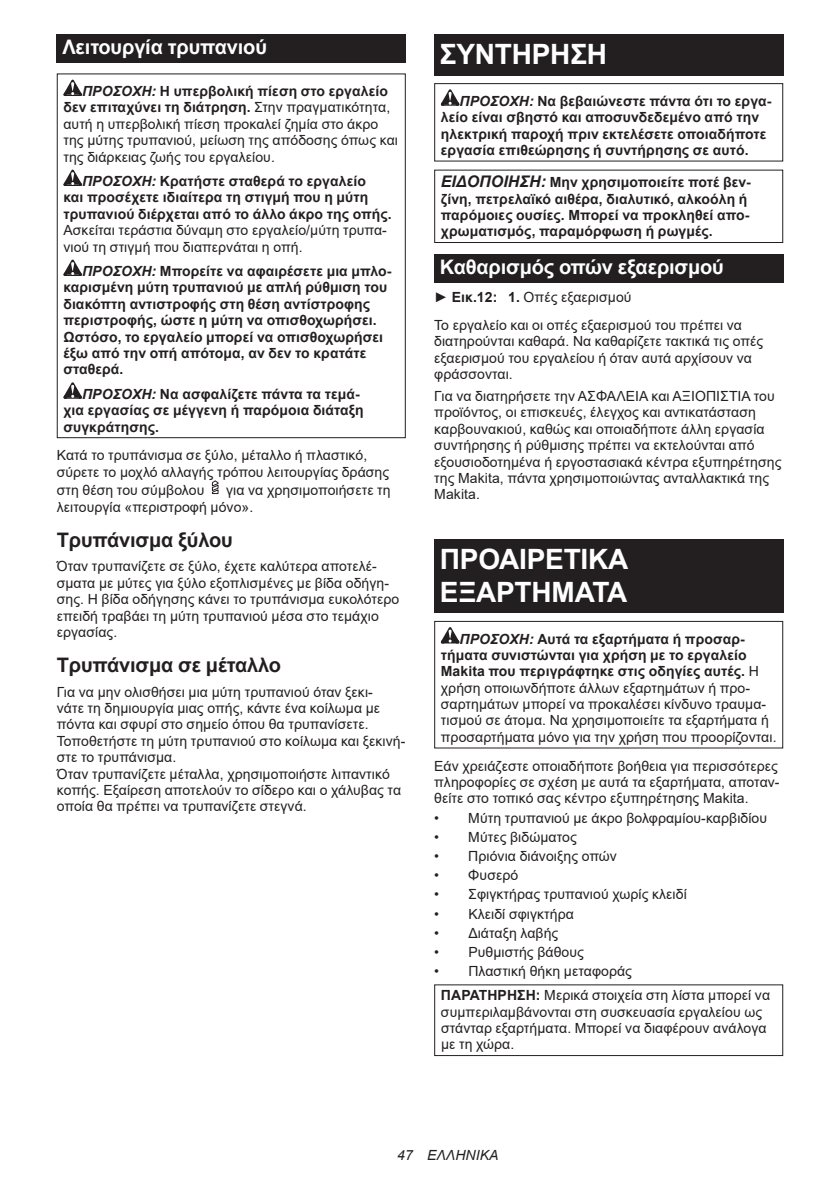
<style>
.page{position:relative;width:840px;height:1191px;background:#fff}
.page>*{position:absolute;margin:0;border:0;box-sizing:border-box;transform-origin:0 0}
.t1{font:700 28px/32.8px "Arial";letter-spacing:-.01em;color:#fff}
.t2{font:700 20px "Arial";letter-spacing:-.01em;color:#fff}
.t3{font:700 20px "Arial";letter-spacing:-.01em;color:#231f20}
.t4{font:14px/16.4px "Arial";letter-spacing:.005em;color:#231f20}
.t5{font:700 14px/16.4px "Arial";letter-spacing:.005em;color:#231f20}
.t6{font:italic 14px "Arial";letter-spacing:.005em;color:#231f20}
.s1{font-weight:700;font-style:italic}
.s2{font-weight:700}
.s3{font-style:italic}
.s4{font-style:italic;font-size:16px}
</style>
<div class="page">
<div style="left:57px;top:34px;width:348px;height:29px;background:#231f20"></div>
<svg style="left:63px;top:80px;width:19px;height:16px"></svg>
<svg style="left:63px;top:170px;width:19px;height:16px"></svg>
<svg style="left:63px;top:260px;width:19px;height:16px"></svg>
<svg style="left:63px;top:382px;width:19px;height:17px"></svg>
<div style="left:57px;top:73px;width:348px;height:365px;border:1px solid #231f20"></div>
<svg style="left:211px;top:480px;width:8px;height:14px"></svg>
<div style="left:434px;top:34px;width:348px;height:41px;background:#231f20"></div>
<svg style="left:440px;top:89px;width:19px;height:17px"></svg>
<div style="left:434px;top:83px;width:348px;height:79px;border:1px solid #231f20"></div>
<div style="left:434px;top:170px;width:348px;height:73px;border:1px solid #231f20"></div>
<div style="left:434px;top:254px;width:348px;height:29px;background:#231f20"></div>
<div style="left:434px;top:539px;width:348px;height:74px;background:#231f20"></div>
<svg style="left:440px;top:627px;width:19px;height:16px"></svg>
<div style="left:434px;top:621px;width:348px;height:127px;border:1px solid #231f20"></div>
<div style="left:434px;top:984px;width:348px;height:72px;border:1px solid #231f20"></div>
<h2 class="t2" style="left:62px;top:33px;width:206px">Λειτουργία τρυπανιού</h2>
<p class="t4" style="left:63px;top:83px;width:336px;text-indent:19px"><span class="s1">ΠΡΟΣΟΧΗ:</span> <span class="s2">Η υπερβολική πίεση στο εργαλείο δεν επιταχύνει τη διάτρηση.</span> Στην πραγματικότητα, αυτή η υπερβολική πίεση προκαλεί ζημία στο άκρο της μύτης τρυπανιού, μείωση της απόδοσης όπως και της διάρκειας ζωής του εργαλείου.</p>
<p class="t5" style="left:63px;top:173px;width:329px;text-indent:19px"><span class="s3">ΠΡΟΣΟΧΗ:</span> Κρατήστε σταθερά το εργαλείο<br>και προσέχετε ιδιαίτερα τη στιγμή που η μύτη τρυπανιού διέρχεται από το άλλο άκρο της οπής.</p>
<p class="t4" style="left:63px;top:222px;width:325px">Ασκείται τεράστια δύναμη στο εργαλείο/μύτη τρυπα&shy;νιού τη στιγμή που διαπερνάται η οπή.</p>
<p class="t5" style="left:63px;top:263px;width:329px;text-indent:19px"><span class="s3">ΠΡΟΣΟΧΗ:</span> Μπορείτε να αφαιρέσετε μια μπλο&shy;καρισμένη μύτη τρυπανιού με απλή ρύθμιση του διακόπτη αντιστροφής στη θέση αντίστροφης περιστροφής, ώστε η μύτη να οπισθοχωρήσει.<br>Ωστόσο, το εργαλείο μπορεί να οπισθοχωρήσει έξω από την οπή απότομα, αν δεν το κρατάτε σταθερά.</p>
<p class="t5" style="left:63px;top:386px;width:302px;text-indent:19px"><span class="s3">ΠΡΟΣΟΧΗ:</span> Να ασφαλίζετε πάντα τα τεμά&shy;χια εργασίας σε μέγγενη ή παρόμοια διάταξη συγκράτησης.</p>
<p class="t4" style="left:57px;top:447px;width:334px">Κατά το τρυπάνισμα σε ξύλο, μέταλλο ή πλαστικό, σύρετε το μοχλό αλλαγής τρόπου λειτουργίας δράσης</p>
<p class="t4" style="left:57px;top:482px;width:149px">στη θέση του σύμβολου</p>
<p class="t4" style="left:57px;top:482px;width:335px;text-indent:169px">για να χρησιμοποιήσετε τη λειτουργία «περιστροφή μόνο».</p>
<h2 class="t3" style="left:57px;top:525px;width:177px">Τρυπάνισμα ξύλου</h2>
<p class="t4" style="left:57px;top:558px;width:344px">Όταν τρυπανίζετε σε ξύλο, έχετε καλύτερα αποτελέ&shy;σματα με μύτες για ξύλο εξοπλισμένες με βίδα οδήγη&shy;σης. Η βίδα οδήγησης κάνει το τρυπάνισμα ευκολότερο επειδή τραβάει τη μύτη τρυπανιού μέσα στο τεμάχιο εργασίας.</p>
<h2 class="t3" style="left:57px;top:650px;width:226px">Τρυπάνισμα σε μέταλλο</h2>
<p class="t4" style="left:57px;top:683px;width:350px">Για να μην ολισθήσει μια μύτη τρυπανιού όταν ξεκι-<br>νάτε τη δημιουργία μιας οπής, κάντε ένα κοίλωμα με πόντα και σφυρί στο σημείο όπου θα τρυπανίσετε.<br>Τοποθετήστε τη μύτη τρυπανιού στο κοίλωμα και ξεκινή&shy;στε το τρυπάνισμα.<br>Όταν τρυπανίζετε μέταλλα, χρησιμοποιήστε λιπαντικό κοπής. Εξαίρεση αποτελούν το σίδερο και ο χάλυβας τα οποία θα πρέπει να τρυπανίζετε στεγνά.</p>
<h1 class="t1" style="left:439px;top:38px;width:169px">ΣΥΝΤΗΡΗΣΗ</h1>
<p class="t5" style="left:440px;top:93px;width:332px;text-indent:19px"><span class="s3">ΠΡΟΣΟΧΗ:</span> Να βεβαιώνεστε πάντα ότι το εργα&shy;λείο είναι σβηστό και αποσυνδεδεμένο από την ηλεκτρική παροχή πριν εκτελέσετε οποιαδήποτε εργασία επιθεώρησης ή συντήρησης σε αυτό.</p>
<p class="t5" style="left:440px;top:174px;width:311px"><span class="s4">ΕΙΔΟΠΟΙΗΣΗ:</span> Μην χρησιμοποιείτε ποτέ βεν&shy;ζίνη, πετρελαϊκό αιθέρα, διαλυτικό, αλκοόλη ή παρόμοιες ουσίες. Μπορεί να προκληθεί απο&shy;χρωματισμός, παραμόρφωση ή ρωγμές.</p>
<h2 class="t2" style="left:439px;top:253px;width:285px">Καθαρισμός οπών εξαερισμού</h2>
<p class="t4" style="left:434px;top:283px;width:309px;line-height:27.8px">► <span class="s2">Εικ.12: 1.</span> Οπές εξαερισμού<br>Το εργαλείο και οι οπές εξαερισμού του πρέπει να</p>
<p class="t4" style="left:434px;top:333px;width:330px">διατηρούνται καθαρά. Να καθαρίζετε τακτικά τις οπές εξαερισμού του εργαλείου ή όταν αυτά αρχίσουν να φράσσονται.</p>
<p class="t4" style="left:434px;top:388px;width:348px">Για να διατηρήσετε την ΑΣΦΑΛΕΙΑ και ΑΞΙΟΠΙΣΤΙΑ του προϊόντος, οι επισκευές, έλεγχος και αντικατάσταση καρβουνακιού, καθώς και οποιαδήποτε άλλη εργασία συντήρησης ή ρύθμισης πρέπει να εκτελούνται από εξουσιοδοτημένα ή εργοστασιακά κέντρα εξυπηρέτησης της Makita, πάντα χρησιμοποιώντας ανταλλακτικά της Makita.</p>
<h1 class="t1" style="left:439px;top:543px;width:190px">ΠΡΟΑΙΡΕΤΙΚΑ<br>ΕΞΑΡΤΗΜΑΤΑ</h1>
<p class="t4" style="left:440px;top:630px;width:337px;text-indent:19px"><span class="s1">ΠΡΟΣΟΧΗ:</span> <span class="s2">Αυτά τα εξαρτήματα ή προσαρ&shy;τήματα συνιστώνται για χρήση με το εργαλείο Makita που περιγράφτηκε στις οδηγίες αυτές.</span> Η χρήση οποιωνδήποτε άλλων εξαρτημάτων ή προ&shy;σαρτημάτων μπορεί να προκαλέσει κίνδυνο τραυμα&shy;τισμού σε άτομα. Να χρησιμοποιείτε τα εξαρτήματα ή προσαρτήματα μόνο για την χρήση που προορίζονται.</p>
<p class="t4" style="left:434px;top:757px;width:347px;text-align:justify">Εάν χρειάζεστε οποιαδήποτε βοήθεια για περισσότερες πληροφορίες σε σχέση με αυτά τα εξαρτήματα, αποταν&shy;θείτε στο τοπικό σας κέντρο εξυπηρέτησης Makita.</p>
<p class="t4" style="left:434px;top:809px;width:334px">• Μύτη τρυπανιού με άκρο βολφραμίου-καρβιδίου</p>
<p class="t4" style="left:434px;top:828px;width:144px">• Μύτες βιδώματος</p>
<p class="t4" style="left:434px;top:847px;width:184px">• Πριόνια διάνοιξης οπών</p>
<p class="t4" style="left:434px;top:867px;width:85px">• Φυσερό</p>
<p class="t4" style="left:434px;top:886px;width:254px">• Σφιγκτήρας τρυπανιού χωρίς κλειδί</p>
<p class="t4" style="left:434px;top:905px;width:141px">• Κλειδί σφιγκτήρα</p>
<p class="t4" style="left:434px;top:924px;width:125px">• Διάταξη λαβής</p>
<p class="t4" style="left:434px;top:943px;width:151px">• Ρυθμιστής βάθους</p>
<p class="t4" style="left:440px;top:959px;width:330px;line-height:23.8px;text-indent:-7px">• Πλαστική θήκη μεταφοράς<br><span class="s2">ΠΑΡΑΤΗΡΗΣΗ:</span> Μερικά στοιχεία στη λίστα μπορεί να</p>
<p class="t4" style="left:440px;top:1003px;width:327px">συμπεριλαμβάνονται στη συσκευασία εργαλείου ως στάνταρ εξαρτήματα. Μπορεί να διαφέρουν ανάλογα με τη χώρα.</p>
<p class="t6" style="left:397px;top:1146px;width:103px">47 ΕΛΛΗΝΙΚΑ</p>
</div>
